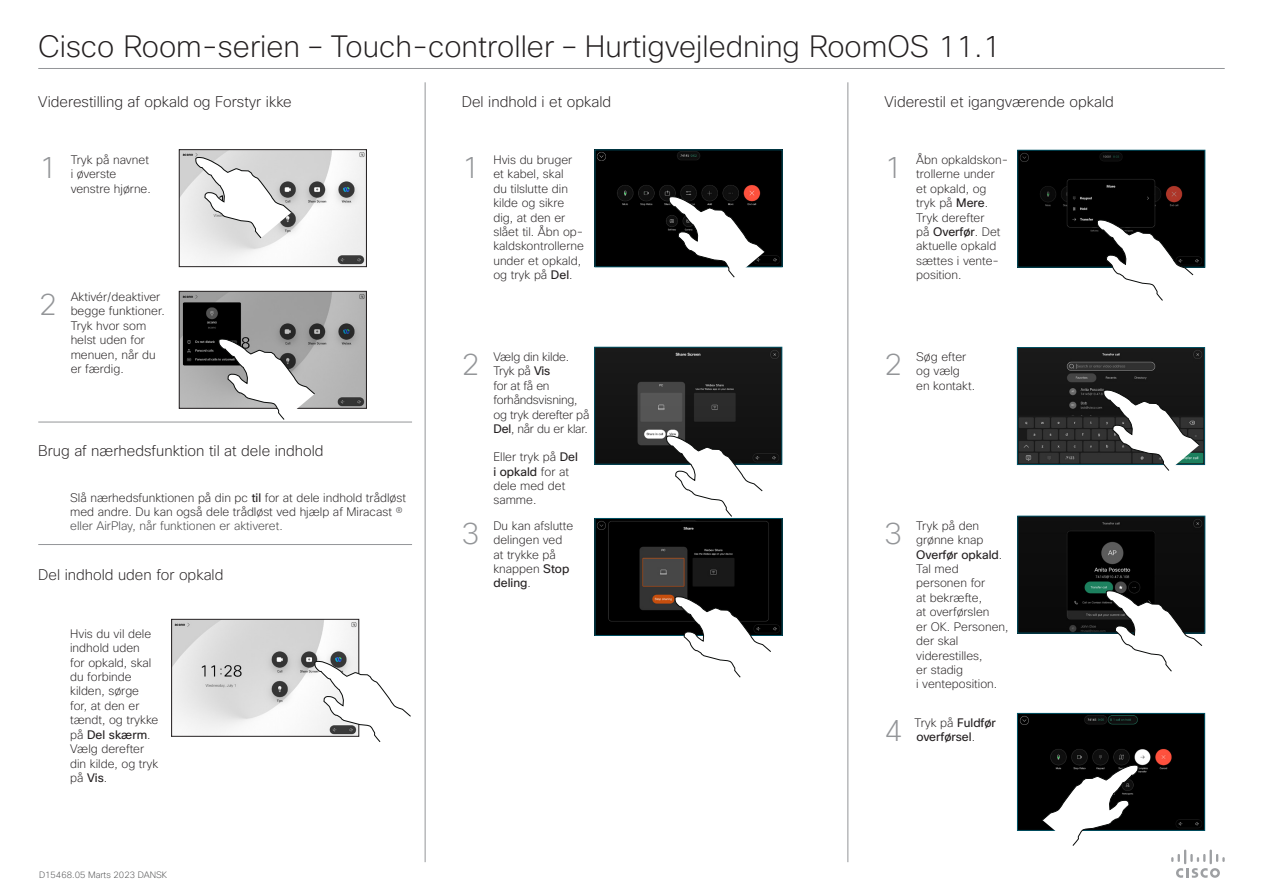
<style>
.page{position:relative;width:1263px;height:893px;background:#fff}
.page>*{position:absolute;margin:0;border:0;box-sizing:border-box;transform-origin:0 0}
.Subhead1{font:200 30px "Cisco Sans";color:#231f20}
.t1{font:200 30px "Cisco Sans";color:#939598}
.Subhead1-2{font:200 15px "Cisco Sans";color:#231f20}
.CartoonAnnotation{font:200 12px/14.4px "Cisco Sans";color:#231f20}
.CartoonAnnotation-2{font:200 12px/14.4px "Cisco Sans";letter-spacing:-.02em;color:#231f20}
.CartoonAnnotation-3{font:12px/14.4px "Cisco Sans";color:#231f20}
.t2{font:200 9px "Cisco Sans";color:#4b4c4d}
.s1{font-weight:400}
.s2{color:#3e3e3f}
.s3{font-weight:200}
</style>
<div class="page">
<img style="left:597px;top:349px;width:183px;height:113px">
<div style="left:595px;top:347px;width:187px;height:117px;border:1px solid #005467"></div>
<img style="left:181px;top:152px;width:183px;height:113px">
<div style="left:179px;top:150px;width:187px;height:117px;border:1px solid #231f20"></div>
<img style="left:174px;top:621px;width:183px;height:113px">
<div style="left:172px;top:619px;width:187px;height:117px;border:1px solid #231f20"></div>
<svg style="left:195px;top:157px;width:97px;height:81px"></svg>
<img style="left:181px;top:293px;width:183px;height:113px">
<div style="left:179px;top:291px;width:187px;height:117px;border:1px solid #231f20"></div>
<svg style="left:218px;top:338px;width:97px;height:82px"></svg>
<svg style="left:314px;top:661px;width:97px;height:81px"></svg>
<img style="left:597px;top:152px;width:183px;height:113px">
<div style="left:595px;top:150px;width:187px;height:117px;border:1px solid #005467"></div>
<svg style="left:669px;top:196px;width:96px;height:81px"></svg>
<img style="left:1019px;top:715px;width:184px;height:113px">
<div style="left:1017px;top:713px;width:188px;height:117px;border:1px solid #005467"></div>
<img style="left:1020px;top:152px;width:183px;height:113px">
<div style="left:1018px;top:150px;width:187px;height:117px;border:1px solid #005467"></div>
<svg style="left:1097px;top:219px;width:96px;height:82px"></svg>
<img style="left:1020px;top:518px;width:183px;height:113px">
<div style="left:1018px;top:516px;width:187px;height:117px;border:1px solid #005467"></div>
<svg style="left:1106px;top:590px;width:96px;height:81px"></svg>
<svg style="left:1042px;top:764px;width:96px;height:82px"></svg>
<img style="left:1019px;top:349px;width:184px;height:114px">
<div style="left:1017px;top:347px;width:188px;height:118px;border:1px solid #005467"></div>
<svg style="left:1103px;top:389px;width:97px;height:82px"></svg>
<svg style="left:1171px;top:849px;width:54px;height:29px"></svg>
<hr style="left:38px;top:68px;width:1187px;height:1px;background:#939598">
<hr style="left:38px;top:422px;width:374px;height:1px;background:#939598">
<hr style="left:38px;top:544px;width:374px;height:1px;background:#939598">
<div style="left:673px;top:512px;width:86px;height:15px;background:#f7f9fa"></div>
<img style="left:597px;top:520px;width:183px;height:113px">
<div style="left:595px;top:518px;width:187px;height:117px;border:1px solid #005467"></div>
<svg style="left:666px;top:435px;width:97px;height:82px"></svg>
<svg style="left:675px;top:596px;width:96px;height:81px"></svg>
<hr style="left:425px;top:82px;width:1px;height:780px;background:#939598">
<hr style="left:847px;top:82px;width:1px;height:780px;background:#939598">
<h1 class="Subhead1" style="left:38px;top:27px;width:964px">Cisco Room-serien – Touch-controller – Hurtigvejledning RoomOS 11.1</h1>
<h1 class="Subhead1-2" style="left:38px;top:92px;width:255px">Viderestilling af opkald og Forstyr ikke</h1>
<h1 class="Subhead1-2" style="left:884px;top:92px;width:231px">Viderestil et igangværende opkald</h1>
<h1 class="Subhead1-2" style="left:462px;top:92px;width:151px">Del indhold i et opkald</h1>
<p class="CartoonAnnotation" style="left:71px;top:153px;width:82px">Tryk på navnet i øverste venstre hjørne.</p>
<p class="t1" style="left:39px;top:148px;width:20px">1</p>
<p class="CartoonAnnotation" style="left:493px;top:153px;width:92px">Hvis du bruger et kabel, skal<br>du tilslutte din kilde og sikre dig, at den er slået til. Åbn op&shy;kaldskontrollerne under et opkald, og tryk på <span class="s1">Del</span>.</p>
<p class="t1" style="left:462px;top:148px;width:19px">1</p>
<p class="t1" style="left:39px;top:285px;width:20px">2</p>
<p class="CartoonAnnotation" style="left:71px;top:290px;width:96px">Aktivér/deaktiver begge funktioner.<br>Tryk hvor som helst uden for menuen, når du er færdig.</p>
<h1 class="Subhead1-2" style="left:38px;top:441px;width:287px">Brug af nærhedsfunktion til at dele indhold</h1>
<p class="CartoonAnnotation" style="left:70px;top:490px;width:337px">Slå nærhedsfunktionen på din pc <span class="s1">til</span> for at dele indhold trådløst med andre. Du kan også dele trådløst ved hjælp af Miracast <span class="s2">® eller AirPlay, når funktionen er aktiveret.</span></p>
<h1 class="Subhead1-2" style="left:38px;top:565px;width:187px">Del indhold uden for opkald</h1>
<p class="CartoonAnnotation" style="left:70px;top:627px;width:90px">Hvis du vil dele indhold uden<br>for opkald, skal du forbinde kilden, sørge for, at den er tændt, og trykke på <span class="s1">Del skærm</span>.<br>Vælg derefter din kilde, og tryk på <span class="s1">Vis</span>.</p>
<p class="t2" style="left:39px;top:869px;width:130px">D15468.05 Marts 2023 DANSK</p>
<p class="t1" style="left:462px;top:345px;width:19px">2</p>
<p class="t1" style="left:462px;top:514px;width:19px">3</p>
<p class="CartoonAnnotation-2" style="left:493px;top:350px;width:97px">Vælg din kilde.<br>Tryk på <span class="s1">Vis<br></span>for at få en forhåndsvisning, og tryk derefter på<br><span class="s1">Del</span>, når du er klar.</p>
<p class="CartoonAnnotation" style="left:493px;top:450px;width:86px">Eller tryk på <span class="s1">Del i opkald</span> for at dele med det samme.</p>
<p class="CartoonAnnotation" style="left:493px;top:519px;width:81px">Du kan afslutte delingen ved at trykke på knappen <span class="s1">Stop deling</span>.</p>
<p class="t1" style="left:884px;top:148px;width:19px">1</p>
<p class="CartoonAnnotation" style="left:916px;top:153px;width:94px">Åbn opkaldskon&shy;trollerne under et opkald, og tryk på <span class="s1">Mere</span>.<br>Tryk derefter<br>på <span class="s1">Overfør</span>. Det aktuelle opkald sættes i vente&shy;position.</p>
<p class="t1" style="left:884px;top:345px;width:19px">2</p>
<p class="CartoonAnnotation" style="left:916px;top:350px;width:60px">Søg efter og vælg en kontakt.</p>
<p class="t1" style="left:884px;top:514px;width:19px">3</p>
<p class="t1" style="left:884px;top:711px;width:19px">4</p>
<p class="CartoonAnnotation" style="left:916px;top:519px;width:94px">Tryk på den grønne knap<br><span class="s1">Overfør opkald</span>.<br>Tal med personen for<br>at bekræfte,<br>at overførslen<br>er OK. Personen, der skal viderestilles,<br>er stadig<br>i venteposition.</p>
<p class="CartoonAnnotation-3" style="left:914px;top:715px;width:83px"><span class="s3">Tryk på</span> Fuldfør overførsel<span class="s3">.</span></p>
</div>
